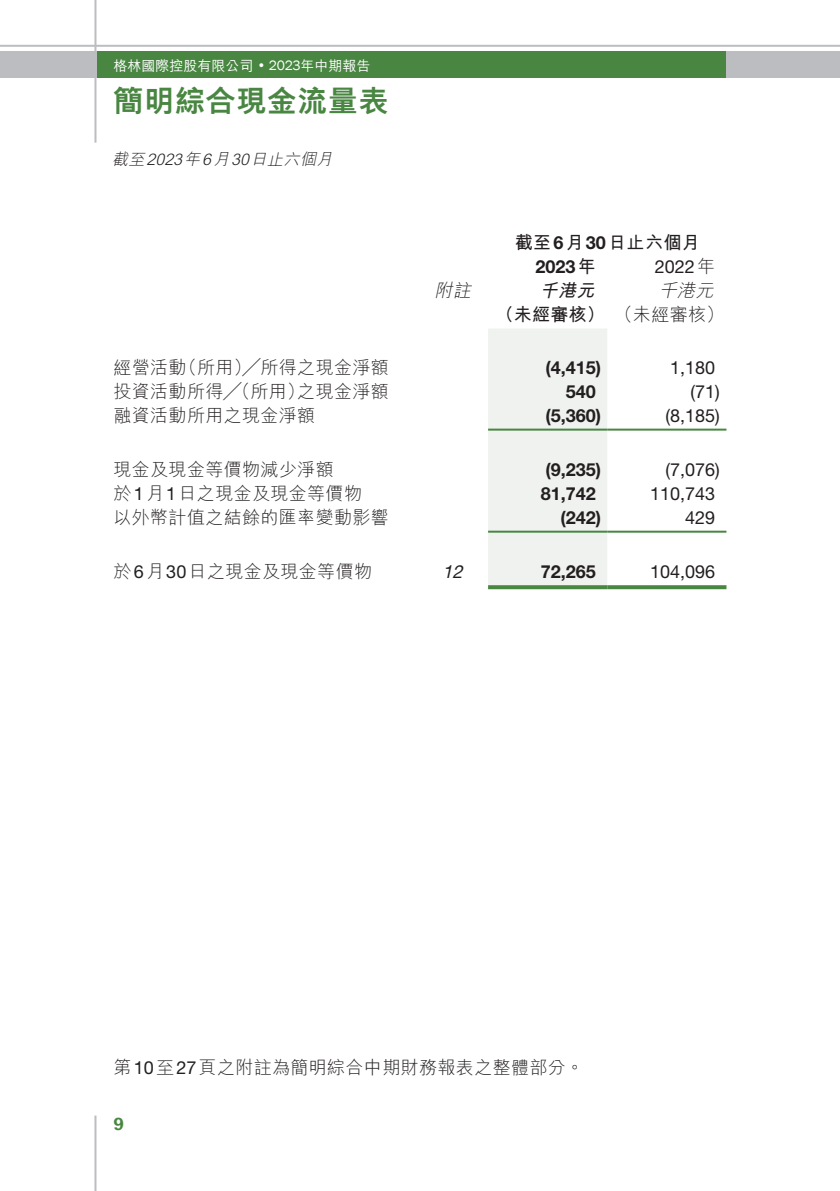
<style>
.page{position:relative;width:840px;height:1191px;background:#fff}
.page>*{position:absolute;margin:0;border:0;box-sizing:border-box;transform-origin:0 0}
.t1{font:800 30px "M Hei HK";letter-spacing:.02em;color:#488641}
.t2{font:300 18px "M Hei HK";letter-spacing:.02em;color:#231f20}
.t3{font:700 18px "Helvetica Neue LT Std";color:#231f20}
.t4{font:18px "Helvetica Neue LT Std";color:#231f20}
.t5{font:700 18px "M Hei HK";letter-spacing:.02em;color:#231f20}
.t6{font:italic 300 18px "M Hei HK";color:#231f20}
.t7{font:italic 700 18px "M Hei HK";color:#231f20}
.t8{font:italic 18px "Helvetica Neue LT Std";color:#231f20}
.t9{font:600 18px "Franklin Gothic";color:#488641}
.t10{font:italic 300 16px "M Hei HK";color:#231f20}
.t11{font:500 14px "M Hei HK";color:#fff}
.s1{font-family:"Franklin Gothic";font-weight:400}
.s2{font-family:"Helvetica Neue LT Std"}
.s3{font-family:"M Hei HK";font-weight:300}
.s4{font-family:"M Hei HK"}
.s5{font-weight:300}
.s6{font-family:"Helvetica Neue LT Std";font-weight:400}
</style>
<div class="page">
<hr style="left:0;top:45px;width:839px;height:2px;background:#bcbdc0">
<div style="left:96px;top:52px;width:630px;height:26px;background:#488641"></div>
<div style="left:726px;top:52px;width:113px;height:26px;background:#bcbdc0"></div>
<div style="left:0;top:52px;width:96px;height:26px;background:#bcbdc0"></div>
<hr style="left:94px;top:0;width:2px;height:143px;background:#bcbdc0">
<hr style="left:94px;top:1115px;width:2px;height:76px;background:#bcbdc0">
<div style="left:488px;top:329px;width:119px;height:256px;background:#eff2ef"></div>
<hr style="left:488px;top:428px;width:119px;height:2px;background:#488641">
<hr style="left:607px;top:428px;width:119px;height:2px;background:#488641">
<hr style="left:488px;top:530px;width:119px;height:2px;background:#488641">
<hr style="left:607px;top:530px;width:119px;height:2px;background:#488641">
<svg style="left:488px;top:585px;width:119px;height:4px"></svg>
<svg style="left:607px;top:585px;width:119px;height:4px"></svg>
<p class="t11" style="left:113px;top:55px;width:258px">格林國際控股有限公司 <span class="s1">• 2023</span>年中期報告</p>
<h1 class="t1" style="left:113px;top:86px;width:276px">簡明綜合現金流量表</h1>
<p class="t10" style="left:112px;top:150px;width:225px">截至2023年6月30日止六個月</p>
<p class="t5" style="left:514px;top:229px;width:186px">截至<span class="s2">6</span>月<span class="s2">30</span>日止六個月</p>
<p class="t4" style="left:654px;top:255px;width:62px">2022 <span class="s3">年</span></p>
<p class="t3" style="left:535px;top:255px;width:62px">2023<span class="s4">年</span></p>
<p class="t6" style="left:434px;top:281px;width:42px">附註</p>
<p class="t7" style="left:539px;top:277px;width:61px">千港元</p>
<p class="t6" style="left:658px;top:281px;width:60px">千港元</p>
<p class="t2" style="left:179px;top:358px;width:211px">（所用）╱所得之現金淨額</p>
<p class="t2" style="left:113px;top:358px;width:75px">經營活動</p>
<p class="t5" style="left:495px;top:301px;width:230px">（未經審核）<span class="s5">（未經審核(</span></p>
<p class="t4" style="left:669px;top:357px;width:47px">1,180</p>
<p class="t3" style="left:545px;top:357px;width:57px">)4,415(</p>
<p class="t2" style="left:113px;top:382px;width:193px">投資活動所得╱（所用）</p>
<p class="t2" style="left:297px;top:382px;width:93px">之現金淨額</p>
<p class="t3" style="left:565px;top:381px;width:32px">540</p>
<p class="t4" style="left:690px;top:381px;width:31px">)71(</p>
<p class="t2" style="left:113px;top:406px;width:203px">融資活動所用之現金淨額</p>
<p class="t3" style="left:545px;top:405px;width:57px">)5,360(</p>
<p class="t4" style="left:665px;top:405px;width:56px">)8,185(</p>
<p class="t2" style="left:113px;top:460px;width:221px">現金及現金等價物減少淨額</p>
<p class="t3" style="left:545px;top:459px;width:57px">)9,235(</p>
<p class="t4" style="left:665px;top:459px;width:56px">)7,076(</p>
<p class="t2" style="left:113px;top:484px;width:250px">於<span class="s6">1</span>月<span class="s6">1</span>日之現金及現金等價物</p>
<p class="t3" style="left:540px;top:483px;width:57px">81,742</p>
<p class="t4" style="left:649px;top:483px;width:67px">110,743</p>
<p class="t2" style="left:113px;top:508px;width:277px">以外幣計值之結餘的匯率變動影響</p>
<p class="t3" style="left:560px;top:507px;width:42px">)242(</p>
<p class="t4" style="left:684px;top:507px;width:32px">429</p>
<p class="t2" style="left:113px;top:562px;width:260px">於<span class="s6">6</span>月<span class="s6">30</span>日之現金及現金等價物</p>
<p class="t8" style="left:442px;top:561px;width:26px">12</p>
<p class="t3" style="left:540px;top:561px;width:57px">72,265</p>
<p class="t4" style="left:649px;top:561px;width:67px">104,096</p>
<p class="t2" style="left:113px;top:1058px;width:471px">第<span class="s6">10</span>至<span class="s6">27</span>頁之附註為簡明綜合中期財務報表之整體部分。</p>
<p class="t9" style="left:113px;top:1112px;width:12px">9</p>
</div>
